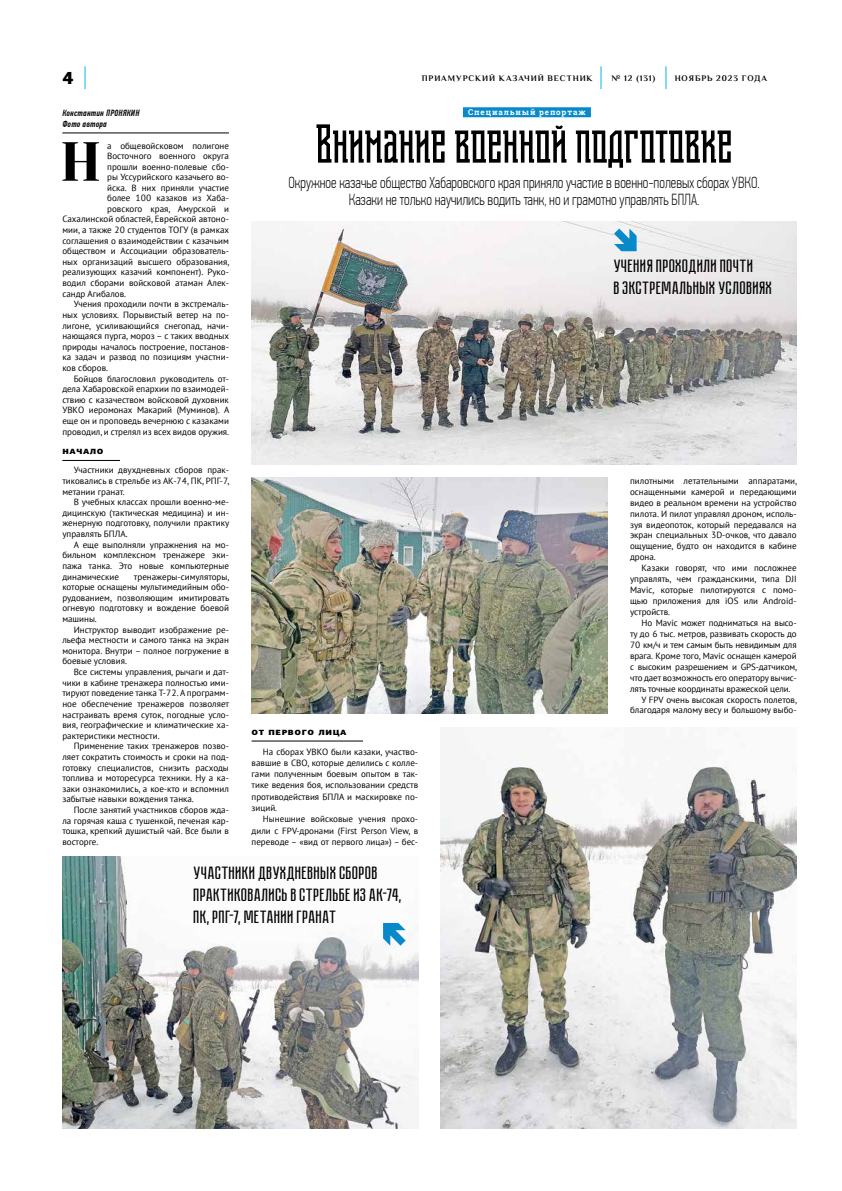
<style>
.page{position:relative;width:842px;height:1191px;background:#fff}
.page>*{position:absolute;margin:0;border:0;box-sizing:border-box;transform-origin:0 0}
.t1{font:55px "Yeseva One";color:#000}
.t2{font:51px "Shihan";letter-spacing:.01em;color:#000}
.t3{font:700 18px/22px "Pobeda";letter-spacing:-.035em;color:#000}
.t4{font:900 18px "PF Agora Sans Pro";color:#000}
.t5{font:100 16px/17px "PF Din Text Comp Pro";color:#000;text-align:center}
.t6{font:900 10px "PF Agora Sans Pro";color:#000}
.t7{font:9px/10.6px "PT Sans";color:#000;text-align:justify}
.t8{font:italic 500 9px/11.1px "PF Din Text Comp Pro";letter-spacing:.03em;color:#000}
.t9{font:700 8.5px "Philosopher";letter-spacing:.105em;color:#000}
.t10{font:700 8px "Roboto Slab";letter-spacing:.11em;color:#fff}
</style>
<div class="page">
<svg style="left:85px;top:66px;width:1px;height:23px"></svg>
<svg style="left:600px;top:66px;width:1px;height:23px"></svg>
<svg style="left:665px;top:66px;width:1px;height:23px"></svg>
<img style="left:252px;top:221px;width:545px;height:244px">
<img style="left:62px;top:856px;width:356px;height:272px">
<svg style="left:383px;top:923px;width:23px;height:22px"></svg>
<svg style="left:614px;top:228px;width:23px;height:23px"></svg>
<div style="left:463px;top:107px;width:128px;height:10px;background:#088aca"></div>
<img style="left:441px;top:760px;width:356px;height:368px">
<hr style="left:62px;top:132px;width:167px;height:1px;background:#000">
<hr style="left:62px;top:460px;width:58px;height:1px;background:#000">
<hr style="left:252px;top:740px;width:111px;height:1px;background:#000">
<img style="left:252px;top:477px;width:355px;height:236px">
<h3 class="t4" style="left:62px;top:66px;width:13px">4</h3>
<p class="t9" style="left:422px;top:73px;width:172px">ПРИАМУРСКИЙ КАЗАЧИЙ ВЕСТНИК</p>
<p class="t9" style="left:612px;top:73px;width:45px">№ 12 (131)</p>
<p class="t9" style="left:675px;top:73px;width:94px">НОЯБРЬ 2023 ГОДА</p>
<p class="t10" style="left:468px;top:107px;width:119px">Специальный репортаж</p>
<h2 class="t2" style="left:316px;top:119px;width:418px">Внимание военной подготовке</h2>
<h3 class="t5" style="left:288px;top:174px;width:473px">Окружное казачье общество Хабаровского края приняло участие в военно-полевых сборах УВКО.<br>Казаки не только научились водить танк, но и грамотно управлять БПЛА.</h3>
<p class="t8" style="left:62px;top:107px;width:79px">Константин ПРОНЯКИН<br>Фото автора</p>
<h1 class="t1" style="left:60px;top:129px;width:44px">Н</h1>
<p class="t7" style="left:107px;top:140px;width:123px">а общевойсковом полигоне</p>
<p class="t7" style="left:107px;top:150px;width:123px">Восточного военного округа</p>
<p class="t7" style="left:107px;top:161px;width:123px">прошли военно-полевые сбо-</p>
<p class="t7" style="left:107px;top:171px;width:123px">ры Уссурийского казачьего во-</p>
<p class="t7" style="left:107px;top:182px;width:123px">йска. В них приняли участие</p>
<p class="t7" style="left:107px;top:193px;width:123px">более 100 казаков из Хаба-</p>
<p class="t7" style="left:107px;top:203px;width:123px">ровского края, Амурской и</p>
<p class="t7" style="left:62px;top:214px;width:168px">Сахалинской областей, Еврейской автоно-</p>
<p class="t7" style="left:62px;top:224px;width:168px">мии, а также 20 студентов ТОГУ (в рамках</p>
<p class="t7" style="left:62px;top:235px;width:168px">соглашения о взаимодействии с казачьим</p>
<p class="t7" style="left:62px;top:245px;width:168px">обществом и Ассоциации образователь-</p>
<p class="t7" style="left:62px;top:256px;width:168px">ных организаций высшего образования,</p>
<p class="t7" style="left:62px;top:267px;width:168px">реализующих казачий компонент). Руко-</p>
<p class="t7" style="left:62px;top:277px;width:168px">водил сборами войсковой атаман Алек-</p>
<p class="t7" style="left:62px;top:288px;width:65px">сандр Агибалов.</p>
<p class="t7" style="left:74px;top:299px;width:157px">Учения проходили почти в экстремаль-</p>
<p class="t7" style="left:62px;top:309px;width:168px">ных условиях. Порывистый ветер на по-</p>
<p class="t7" style="left:62px;top:320px;width:168px">лигоне, усиливающийся снегопад, начи-</p>
<p class="t7" style="left:62px;top:330px;width:168px">нающаяся пурга, мороз – с таких вводных</p>
<p class="t7" style="left:62px;top:341px;width:168px">природы началось построение, постанов-</p>
<p class="t7" style="left:62px;top:352px;width:168px">ка задач и развод по позициям участни-</p>
<p class="t7" style="left:62px;top:362px;width:47px">ков сборов.</p>
<p class="t7" style="left:74px;top:373px;width:157px">Бойцов благословил руководитель от-</p>
<p class="t7" style="left:62px;top:383px;width:168px">дела Хабаровской епархии по взаимодей-</p>
<p class="t7" style="left:62px;top:394px;width:168px">ствию с казачеством войсковой духовник</p>
<p class="t7" style="left:62px;top:405px;width:168px">УВКО иеромонах Макарий (Муминов). А</p>
<p class="t7" style="left:62px;top:415px;width:168px">еще он и проповедь вечернюю с казаками</p>
<p class="t7" style="left:62px;top:426px;width:168px">проводил, и стрелял из всех видов оружия.</p>
<p class="t6" style="left:62px;top:444px;width:43px">Начало</p>
<p class="t7" style="left:62px;top:465px;width:168px;text-indent:11px">Участники двухдневных сборов прак&shy;тиковались в стрельбе из АК-74, ПК, РПГ-7, метании гранат.</p>
<p class="t7" style="left:62px;top:496px;width:168px;text-indent:11px">В учебных классах прошли военно-ме&shy;дицинскую (тактическая медицина) и ин&shy;женерную подготовку, получили практику управлять БПЛА.</p>
<p class="t7" style="left:62px;top:539px;width:168px;text-indent:11px">А еще выполняли упражнения на мо&shy;бильном комплексном тренажере эки&shy;пажа танка. Это новые компьютерные динамические</p>
<h3 class="t3" style="left:614px;top:255px;width:161px">Учения проходили почти<br>в экстремальных условиях</h3>
<p class="t7" style="left:630px;top:475px;width:168px;line-height:10.9px">пилотными летательными аппаратами, оснащенными камерой и передающими видео в реальном времени на устройство пилота. И пилот управлял дроном, исполь&shy;зуя видеопоток, который передавался на экран специальных 3D-очков, что давало ощущение, будто он находится в кабине дрона.</p>
<p class="t7" style="left:630px;top:562px;width:168px;line-height:10.9px;text-indent:11px">Казаки говорят, что ими посложнее управлять, чем гражданскими, типа DJI Mavic, которые пилотируются с помо&shy;щью приложения для iOS или Android&shy;устройств.</p>
<p class="t7" style="left:641px;top:617px;width:157px">Но Mavic может подниматься на высо-</p>
<p class="t7" style="left:630px;top:628px;width:168px">ту до 6 тыс. метров, развивать скорость до</p>
<p class="t7" style="left:630px;top:639px;width:168px">70 км/ч и тем самым быть невидимым для</p>
<p class="t7" style="left:630px;top:650px;width:168px">врага. Кроме того, Mavic оснащен камерой</p>
<p class="t7" style="left:630px;top:661px;width:168px">с высоким разрешением и GPS-датчиком,</p>
<p class="t7" style="left:630px;top:672px;width:168px">что дает возможность его оператору вычис-</p>
<p class="t7" style="left:630px;top:683px;width:162px">лять точные координаты вражеской цели.</p>
<p class="t7" style="left:641px;top:694px;width:157px">У FPV очень высокая скорость полетов,</p>
<p class="t7" style="left:630px;top:705px;width:168px">благодаря малому весу и большому выбо-</p>
<p class="t7" style="left:62px;top:571px;width:168px;text-indent:72px">тренажеры-симуляторы, которые оснащены мультимедийным обо&shy;рудованием, позволяющим имитировать огневую подготовку и вождение боевой машины.</p>
<p class="t7" style="left:62px;top:624px;width:168px;text-indent:11px">Инструктор выводит изображение ре&shy;льефа местности и самого танка на экран монитора. Внутри – полное погружение в боевые условия.</p>
<p class="t7" style="left:62px;top:666px;width:168px;text-indent:11px">Все системы управления, рычаги и дат&shy;чики в кабине тренажера полностью ими&shy;тируют поведение танка Т-72. А программ&shy;ное обеспечение тренажеров позволяет настраивать время суток, погодные усло&shy;вия, географические и климатические ха&shy;рактеристики местности.</p>
<p class="t7" style="left:62px;top:740px;width:168px;text-indent:11px">Применение таких тренажеров позво&shy;ляет сократить стоимость и сроки на под&shy;готовку специалистов, снизить расходы топлива и моторесурса техники. Ну а ка&shy;заки ознакомились, а кое-кто и вспомнил забытые навыки вождения танка.</p>
<p class="t7" style="left:62px;top:804px;width:168px;text-indent:11px">После занятий участников сборов жда&shy;ла горячая каша с тушенкой, печеная кар&shy;тошка, крепкий душистый чай. Все были в восторге.</p>
<p class="t6" style="left:252px;top:725px;width:96px">От первого лица</p>
<p class="t7" style="left:252px;top:745px;width:168px;line-height:11.3px;text-indent:11px">На сборах УВКО были казаки, участво&shy;вавшие в СВО, которые делились с колле&shy;гами полученным боевым опытом в так&shy;тике ведения боя, использовании средств противодействия БПЛА и маскировке по&shy;зиций.</p>
<p class="t7" style="left:252px;top:813px;width:168px;line-height:11.3px;text-indent:11px">Нынешние войсковые учения прохо&shy;дили с FPV-дронами (First Person View, в переводе – «вид от первого лица») – бес-</p>
<h3 class="t3" style="left:194px;top:862px;width:211px">Участники двухдневных сборов практиковались в стрельбе из АК-74,<br>ПК, РПГ-7, метании гранат</h3>
</div>
